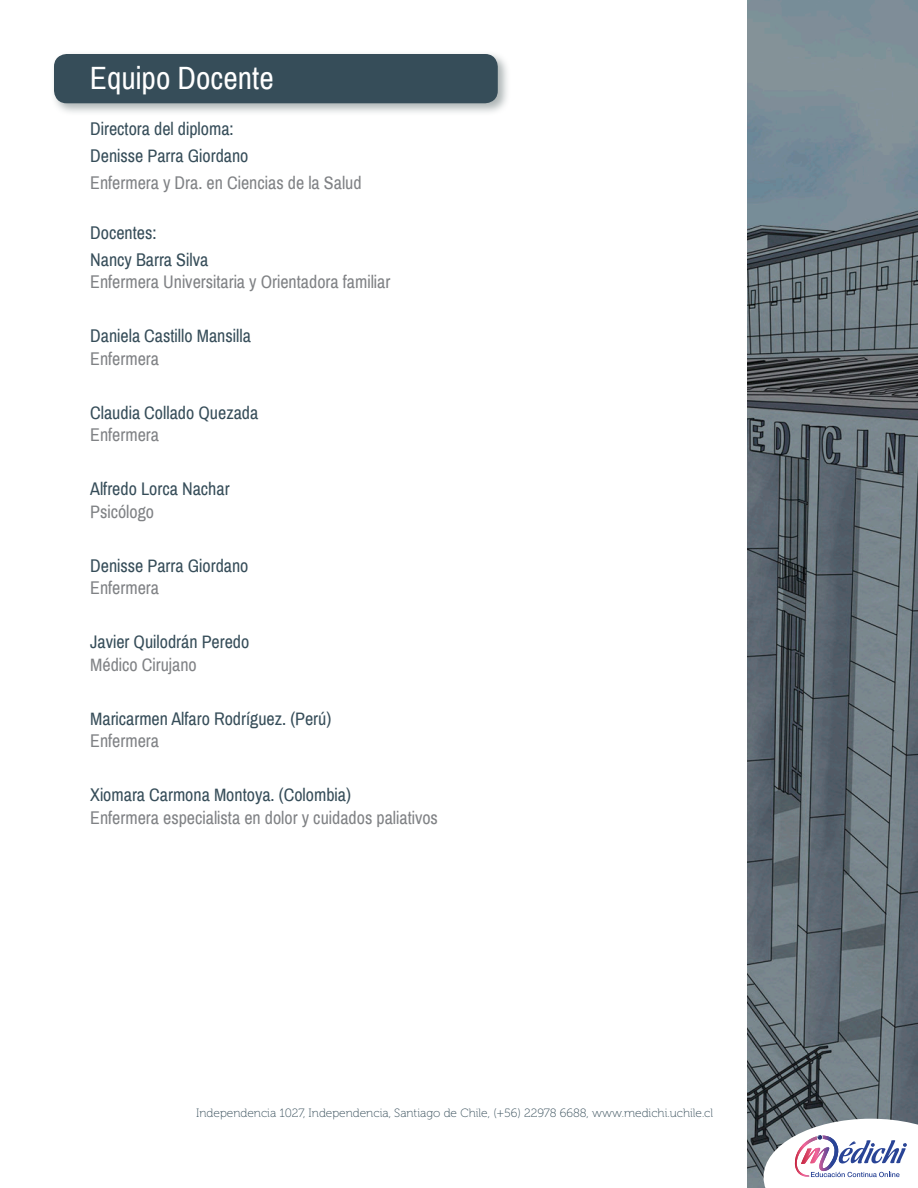
<style>
.page{position:relative;width:918px;height:1188px;background:#fff}
.page>*{position:absolute;margin:0;border:0;box-sizing:border-box;transform-origin:0 0}
.t1{font:31.5px "Archivo Narrow";color:#fff}
.t2{font:18px "Archivo Narrow";color:#364d59}
.t3{font:18px "Archivo Narrow";color:#808285}
.t4{font:12px "Museo 100";color:#364d59}
</style>
<div class="page">
<img style="left:748px;top:0;width:170px;height:1188px">
<svg style="left:764px;top:1119px;width:154px;height:69px"></svg>
<div style="left:50px;top:50px;width:460px;height:66px;background:#929c9d;opacity:.75"></div>
<div style="left:54px;top:54px;width:444px;height:49px;background:#364d59;border-radius:13px"></div>
<p class="t1" style="left:90px;top:59px;width:185px">Equipo Docente</p>
<p class="t2" style="left:90px;top:118px;width:145px">Directora del diploma:</p>
<p class="t2" style="left:90px;top:145px;width:160px">Denisse Parra Giordano</p>
<p class="t3" style="left:90px;top:172px;width:273px">Enfermera y Dra. en Ciencias de la Salud</p>
<p class="t2" style="left:90px;top:221px;width:68px">Docentes:</p>
<p class="t2" style="left:90px;top:248px;width:120px">Nancy Barra Silva</p>
<p class="t3" style="left:90px;top:271px;width:302px">Enfermera Universitaria y Orientadora familiar</p>
<p class="t2" style="left:90px;top:325px;width:162px">Daniela Castillo Mansilla</p>
<p class="t3" style="left:90px;top:347px;width:70px">Enfermera</p>
<p class="t2" style="left:90px;top:401px;width:170px">Claudia Collado Quezada</p>
<p class="t3" style="left:90px;top:424px;width:70px">Enfermera</p>
<p class="t2" style="left:90px;top:478px;width:141px">Alfredo Lorca Nachar</p>
<p class="t3" style="left:90px;top:500px;width:65px">Psicólogo</p>
<p class="t2" style="left:90px;top:554px;width:160px">Denisse Parra Giordano</p>
<p class="t3" style="left:90px;top:577px;width:70px">Enfermera</p>
<p class="t2" style="left:90px;top:631px;width:161px">Javier Quilodrán Peredo</p>
<p class="t3" style="left:90px;top:653px;width:108px">Médico Cirujano</p>
<p class="t2" style="left:90px;top:707px;width:243px">Maricarmen Alfaro Rodríguez. (Perú)</p>
<p class="t3" style="left:90px;top:730px;width:70px">Enfermera</p>
<p class="t2" style="left:90px;top:784px;width:262px">Xiomara Carmona Montoya. (Colombia)</p>
<p class="t3" style="left:90px;top:806px;width:349px">Enfermera especialista en dolor y cuidados paliativos</p>
<p class="t4" style="left:196px;top:1107px;width:518px">Independencia 1027, Independencia, Santiago de Chile, (+56) 22978 6688, www.medichi.uchile.cl</p>
</div>
